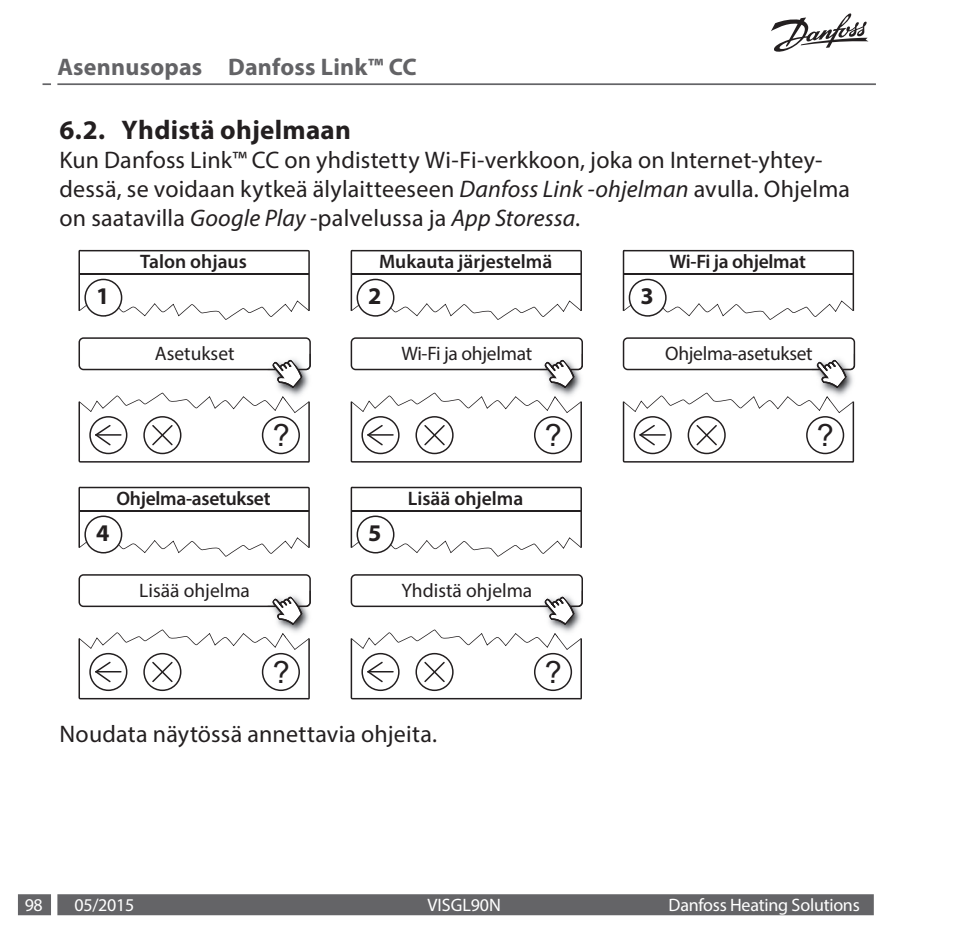
<style>
.page{position:relative;width:978px;height:936px;background:#fff}
.page>*{position:absolute;margin:0;border:0;box-sizing:border-box;transform-origin:0 0}
.t1{font:30.6px "Arial";color:#231f20}
.Bullet{font:700 27px "Myriad Pro";letter-spacing:.01em;color:#231f20}
.Body_copy{font:24px/28.8px "Myriad Pro";letter-spacing:.005em;color:#231f20}
.t2{font:700 24px "Myriad Pro";letter-spacing:.01em;color:#636366}
.t3{font:700 24px "Myriad Pro";color:#231f20}
.t4{font:600 19.5px "Myriad Pro";color:#231f20}
.t5{font:19.5px "Myriad Pro";color:#231f20}
.t6{font:18px "Myriad Pro";letter-spacing:-.015em;color:#fff}
.t7{font:18px "Myriad Pro";letter-spacing:.005em;color:#fff}
.s1{font-style:italic}
</style>
<div class="page">
<hr style="left:57px;top:83px;width:819px;height:2px;background:#646467">
<svg style="left:43px;top:83px;width:8px;height:2px"></svg>
<svg style="left:771px;top:13px;width:97px;height:39px"></svg>
<div style="left:57px;top:894px;width:817px;height:21px;background:#646467"></div>
<div style="left:18px;top:894px;width:33px;height:21px;background:#646467"></div>
<svg style="left:78px;top:250px;width:232px;height:70px"></svg>
<svg style="left:78px;top:337px;width:233px;height:125px"></svg>
<svg style="left:351px;top:250px;width:231px;height:70px"></svg>
<svg style="left:351px;top:337px;width:232px;height:125px"></svg>
<svg style="left:623px;top:250px;width:231px;height:70px"></svg>
<img style="left:855px;top:353px;width:1px;height:13px">
<svg style="left:623px;top:337px;width:232px;height:125px"></svg>
<svg style="left:78px;top:486px;width:232px;height:70px"></svg>
<svg style="left:78px;top:574px;width:233px;height:125px"></svg>
<svg style="left:351px;top:486px;width:231px;height:70px"></svg>
<svg style="left:351px;top:574px;width:232px;height:125px"></svg>
<p class="t2" style="left:57px;top:51px;width:361px">Asennusopas Danfoss Link™ CC</p>
<p class="Bullet" style="left:60px;top:113px;width:293px">6.2. Yhdistä ohjelmaan</p>
<p class="Body_copy" style="left:60px;top:145px;width:792px">Kun Danfoss Link™ CC on yhdistetty Wi-Fi-verkkoon, joka on Internet-yhtey&shy;dessä, se voidaan kytkeä älylaitteeseen <span class="s1">Danfoss Link -ohjelman</span> avulla. Ohjelma on saatavilla <span class="s1">Google Play</span> -palvelussa ja <span class="s1">App Storessa</span>.</p>
<p class="t3" style="left:96px;top:280px;width:15px">1</p>
<p class="t4" style="left:140px;top:249px;width:108px">Talon ohjaus</p>
<p class="t5" style="left:155px;top:341px;width:81px">Asetukset</p>
<p class="t1" style="left:273px;top:415px;width:19px">?</p>
<p class="t3" style="left:96px;top:517px;width:15px">4</p>
<p class="t4" style="left:116px;top:485px;width:156px">Ohjelma-asetukset</p>
<p class="t5" style="left:139px;top:578px;width:112px">Lisää ohjelma</p>
<p class="t1" style="left:273px;top:652px;width:19px">?</p>
<p class="t4" style="left:379px;top:249px;width:175px">Mukauta järjestelmä</p>
<p class="t3" style="left:368px;top:280px;width:15px">2</p>
<p class="t5" style="left:401px;top:341px;width:132px">Wi-Fi ja ohjelmat</p>
<p class="t3" style="left:368px;top:517px;width:15px">5</p>
<p class="t4" style="left:408px;top:485px;width:117px">Lisää ohjelma</p>
<p class="t1" style="left:545px;top:415px;width:19px">?</p>
<p class="t5" style="left:401px;top:578px;width:132px">Yhdistä ohjelma</p>
<p class="t1" style="left:545px;top:652px;width:19px">?</p>
<p class="Body_copy" style="left:60px;top:719px;width:379px">Noudata näytössä annettavia ohjeita.</p>
<p class="t3" style="left:640px;top:280px;width:15px">3</p>
<p class="t4" style="left:670px;top:249px;width:138px">Wi-Fi ja ohjelmat</p>
<p class="t5" style="left:665px;top:341px;width:149px">Ohjelma-asetukset</p>
<p class="t1" style="left:817px;top:415px;width:19px">?</p>
<p class="t6" style="left:25px;top:894px;width:20px">98</p>
<p class="t6" style="left:74px;top:893px;width:61px">05/2015</p>
<p class="t7" style="left:427px;top:893px;width:75px">VISGL90N</p>
<p class="t6" style="left:668px;top:893px;width:193px">Danfoss Heating Solutions</p>
</div>
